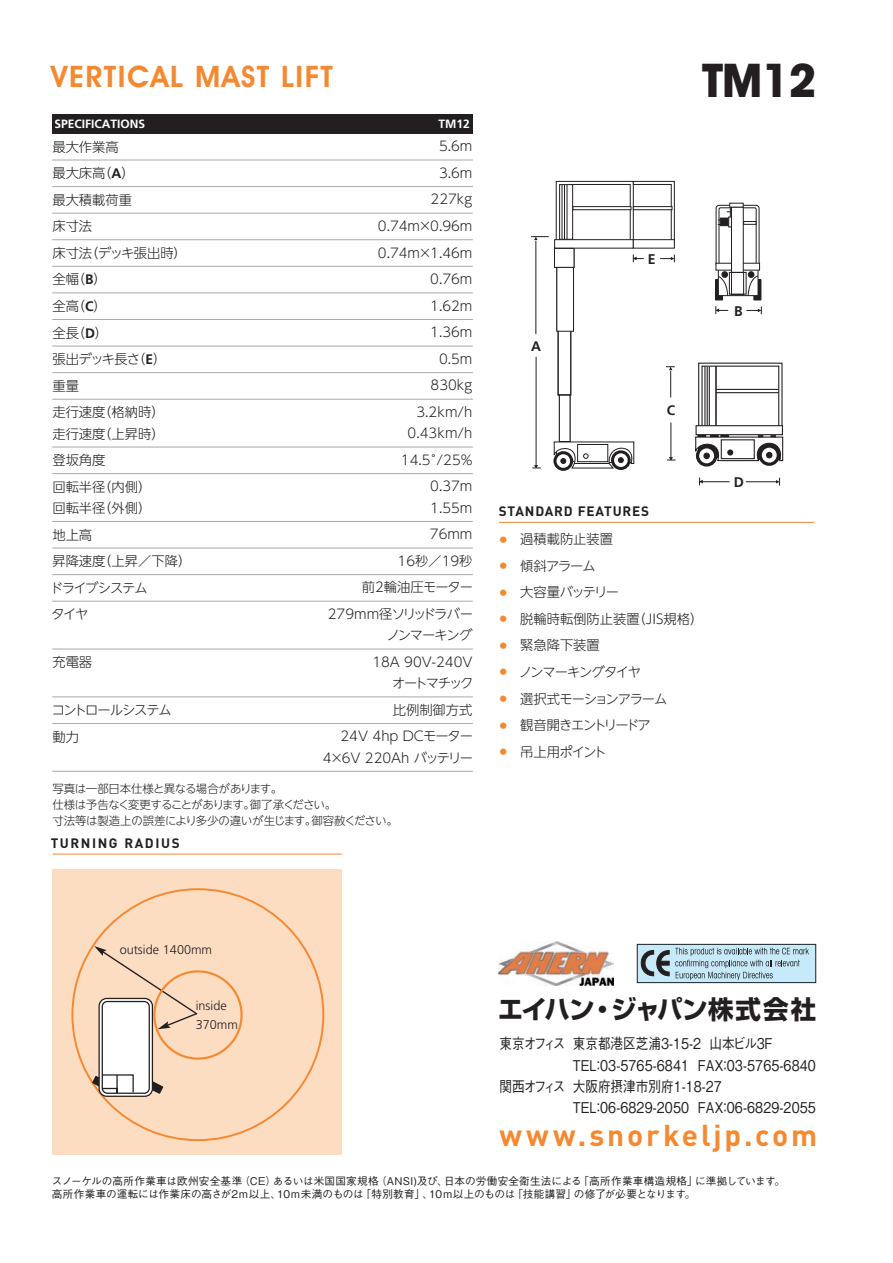
<style>
.page{position:relative;width:893px;height:1263px;background:#fff}
.page>*{position:absolute;margin:0;border:0;box-sizing:border-box;transform-origin:0 0}
.t1{font:700 46.8px "Avant Garde IT Cby BT";color:#231f20}
.t2{font:700 29.7px "DIN";letter-spacing:.095em;color:#f58932}
.t3{font:600 29.7px "Avant Garde IT Cby BT";letter-spacing:.05em;color:#f58932}
.t4{font:700 25.5px "Shin Go Pr 6";letter-spacing:-.025em;color:#231f20}
.t5{font:300 18px/26.5px "Frutiger";color:#f58932;text-align:justify}
.t6{font:500 14.85px "Gothic BBB Pr 6";letter-spacing:.01em;color:#231f20;scale:.85 1}
.t7{font:700 14.1px "Frutiger";color:#231f20}
.t8{font:700 13.8px "Frutiger";color:#231f20}
.t9{font:700 13.5px "DIN";letter-spacing:.06em;color:#231f20}
.t10{font:700 13.5px "DIN";letter-spacing:.115em;color:#231f20}
.t11{font:300 13.35px/26.5px "UD Shin Go NT Pro";color:#231f20;text-align:right}
.t12{font:300 13.35px/26.5px "UD Shin Go NT Pro";letter-spacing:-.04em;color:#231f20}
.t13{font:300 13.35px/26.5px "UD Shin Go NT Pro";letter-spacing:-.02em;color:#231f20;text-align:right}
.t14{font:300 13.35px/26.5px "UD Shin Go NT Pro";letter-spacing:-.08em;color:#231f20}
.t15{font:300 12.6px "Frutiger";color:#231f20}
.t16{font:700 12px "Frutiger";color:#fff}
.t17{font:300 11.4px/15.9px "UD Shin Go NT Pro";letter-spacing:-.03em;color:#231f20}
.t18{font:500 10.65px/12.8px "Gothic BBB Pr 6";letter-spacing:.01em;color:#231f20}
.s1{font-family:"Frutiger";font-weight:700;font-size:13.8px}
.s2{font-family:"Koz Go Pro";font-weight:400}
</style>
<div class="page">
<hr style="left:499px;top:522px;width:315px;height:1px;background:#f58932">
<div style="left:52px;top:114px;width:421px;height:19px;background:#231f20"></div>
<hr style="left:52px;top:160px;width:421px;height:1px;background:#a8a9ad">
<hr style="left:52px;top:186px;width:421px;height:1px;background:#a8a9ad">
<hr style="left:52px;top:213px;width:421px;height:1px;background:#a8a9ad">
<hr style="left:52px;top:239px;width:421px;height:1px;background:#a8a9ad">
<hr style="left:52px;top:266px;width:421px;height:1px;background:#a8a9ad">
<hr style="left:52px;top:292px;width:421px;height:1px;background:#a8a9ad">
<hr style="left:52px;top:319px;width:421px;height:1px;background:#a8a9ad">
<hr style="left:52px;top:346px;width:421px;height:1px;background:#a8a9ad">
<hr style="left:52px;top:372px;width:421px;height:1px;background:#a8a9ad">
<hr style="left:52px;top:399px;width:421px;height:1px;background:#a8a9ad">
<hr style="left:52px;top:447px;width:421px;height:1px;background:#a8a9ad">
<hr style="left:52px;top:473px;width:421px;height:1px;background:#a8a9ad">
<hr style="left:52px;top:521px;width:421px;height:1px;background:#a8a9ad">
<hr style="left:52px;top:548px;width:421px;height:1px;background:#a8a9ad">
<hr style="left:52px;top:574px;width:421px;height:1px;background:#a8a9ad">
<hr style="left:52px;top:601px;width:421px;height:1px;background:#a8a9ad">
<hr style="left:52px;top:649px;width:421px;height:1px;background:#a8a9ad">
<hr style="left:52px;top:696px;width:421px;height:1px;background:#a8a9ad">
<hr style="left:52px;top:723px;width:421px;height:1px;background:#a8a9ad">
<hr style="left:52px;top:771px;width:421px;height:1px;background:#a8a9ad">
<hr style="left:53px;top:854px;width:289px;height:1px;background:#f58932">
<svg style="left:554px;top:239px;width:80px;height:10px"></svg>
<svg style="left:555px;top:181px;width:120px;height:64px"></svg>
<div style="left:633px;top:239px;width:42px;height:10px;background:#fff;border:1px solid #231f20"></div>
<svg style="left:633px;top:206px;width:39px;height:4px"></svg>
<div style="left:559px;top:394px;width:11px;height:48px;background:#fff;border:1px solid #231f20"></div>
<div style="left:558px;top:330px;width:13px;height:65px;border:1px solid #231f20"></div>
<div style="left:556px;top:267px;width:18px;height:65px;background:#fff;border:1px solid #231f20"></div>
<hr style="left:562px;top:185px;width:1px;height:54px;background:#231f20">
<hr style="left:564px;top:185px;width:1px;height:54px;background:#231f20">
<hr style="left:567px;top:185px;width:1px;height:54px;background:#231f20">
<div style="left:554px;top:248px;width:20px;height:20px;background:#fff;border:1px solid #231f20"></div>
<div style="left:553px;top:451px;width:20px;height:20px;border:3px solid #231f20;border-radius:50%"></div>
<div style="left:611px;top:450px;width:20px;height:20px;border:3px solid #231f20;border-radius:50%"></div>
<svg style="left:553px;top:441px;width:82px;height:28px"></svg>
<hr style="left:536px;top:357px;width:1px;height:109px;background:#231f20">
<hr style="left:536px;top:241px;width:1px;height:93px;background:#231f20">
<svg style="left:531px;top:236px;width:18px;height:4px"></svg>
<svg style="left:532px;top:465px;width:9px;height:4px"></svg>
<hr style="left:671px;top:423px;width:1px;height:35px;background:#231f20">
<svg style="left:666px;top:366px;width:9px;height:31px"></svg>
<svg style="left:667px;top:457px;width:9px;height:4px"></svg>
<svg style="left:776px;top:478px;width:4px;height:7px"></svg>
<hr style="left:746px;top:481px;width:31px;height:1px;background:#231f20">
<svg style="left:699px;top:477px;width:30px;height:8px"></svg>
<svg style="left:695px;top:362px;width:89px;height:105px"></svg>
<div style="left:754px;top:280px;width:7px;height:20px;background:#231f20"></div>
<div style="left:753px;top:279px;width:8px;height:21px;border:1px solid #231f20"></div>
<div style="left:715px;top:280px;width:8px;height:20px;background:#231f20"></div>
<div style="left:715px;top:279px;width:8px;height:21px;border:1px solid #231f20"></div>
<div style="left:716px;top:205px;width:44px;height:62px;border:1px solid #231f20;border-radius:3px"></div>
<svg style="left:715px;top:263px;width:45px;height:8px"></svg>
<svg style="left:729px;top:203px;width:15px;height:2px"></svg>
<svg style="left:716px;top:205px;width:43px;height:92px"></svg>
<div style="left:748px;top:271px;width:6px;height:7px;border:1px solid #231f20;border-radius:50%"></div>
<svg style="left:660px;top:255px;width:15px;height:7px"></svg>
<svg style="left:633px;top:254px;width:11px;height:8px"></svg>
<svg style="left:746px;top:306px;width:16px;height:8px"></svg>
<svg style="left:715px;top:306px;width:13px;height:8px"></svg>
<div style="left:52px;top:869px;width:290px;height:285px;background:#fdddc2"></div>
<svg style="left:149px;top:1079px;width:15px;height:16px"></svg>
<svg style="left:99px;top:998px;width:53px;height:98px"></svg>
<div style="left:98px;top:998px;width:55px;height:99px;border:1px solid #231f20;border-radius:8px"></div>
<div style="left:102px;top:1001px;width:47px;height:92px;background:#fff;border-radius:5px"></div>
<div style="left:102px;top:1001px;width:48px;height:93px;border:1px solid #231f20;border-radius:5px"></div>
<svg style="left:91px;top:1074px;width:43px;height:20px"></svg>
<svg style="left:94px;top:946px;width:104px;height:83px"></svg>
<div style="left:153px;top:970px;width:90px;height:90px;border:2px solid #f58932;border-radius:50%"></div>
<img style="left:499px;top:941px;width:114px;height:45px">
<div style="left:637px;top:944px;width:179px;height:38px;background:#c6eafa"></div>
<svg style="left:675px;top:948px;width:134px;height:32px"></svg>
<div style="left:637px;top:944px;width:179px;height:39px;border:1px solid #231f20"></div>
<svg style="left:637px;top:950px;width:32px;height:26px"></svg>
<h2 class="t3" style="left:51px;top:58px;width:284px">VERTICAL MAST LIFT</h2>
<p class="t16" style="left:55px;top:117px;width:92px">SPECIFICATIONS</p>
<p class="t16" style="left:438px;top:117px;width:33px">TM12</p>
<p class="t11" style="left:52px;top:133px;width:136px;text-align:left">最大作業高<br>最大床高（<span class="s1">A</span>）<br>最大積載荷重<br>床寸法<br>床寸法（デッキ張出時）全幅（<span class="s1">B</span>）<br>全高（<span class="s1">C</span>）<br>全長（<span class="s1">D</span>）<br>張出デッキ長さ（<span class="s1">E</span>）<br>重量<br>走行速度（格納時）</p>
<p class="t11" style="left:52px;top:420px;width:114px;text-align:left">走行速度（上昇時）登坂角度<br>回転半径（内側）</p>
<p class="t11" style="left:50px;top:494px;width:142px;text-align:left">回転半径（外側）<br>地上高<br>昇降速度（上昇／下降）ドライブシステム<br>タイヤ</p>
<p class="t11" style="left:52px;top:648px;width:41px">充電器</p>
<p class="t14" style="left:52px;top:696px;width:122px">コントロールシステム動力</p>
<p class="t11" style="left:378px;top:132px;width:96px">5.6m<br>3.6m<br>227kg<br>0.74m×0.96m<br>0.74m×1.46m<br>0.76m<br>1.62m<br>1.36m<br>0.5m<br>830kg<br>3.2km/h</p>
<p class="t11" style="left:401px;top:419px;width:73px">0.43km/h<br>14.5<span class="s2">̊</span>/25%<br>0.37m</p>
<p class="t11" style="left:328px;top:494px;width:147px">1.55m<br>76mm<br>16秒／19秒<br>前2輪油圧モーター<br>279mm径ソリッドラバー</p>
<p class="t11" style="left:372px;top:621px;width:102px">ノンマーキング<br>18A 90V-240V</p>
<p class="t13" style="left:340px;top:669px;width:134px">オートマチック<br>比例制御方式<br>24V 4hp DCモーター</p>
<p class="t11" style="left:323px;top:744px;width:152px">4×6V 220Ah バッテリー</p>
<p class="t17" style="left:52px;top:780px;width:347px">写真は一部日本仕様と異なる場合があります。<br>仕様は予告なく変更することがあります。御了承ください。<br>寸法等は製造上の誤差により多少の違いが生じます。御容赦ください。</p>
<p class="t10" style="left:51px;top:834px;width:130px">TURNING RADIUS</p>
<h1 class="t1" style="left:702px;top:52px;width:116px">TM12</h1>
<p class="t8" style="left:531px;top:338px;width:11px">A</p>
<p class="t7" style="left:648px;top:251px;width:9px">E</p>
<p class="t8" style="left:667px;top:402px;width:10px">C</p>
<p class="t9" style="left:499px;top:503px;width:152px">STANDARD FEATURES</p>
<h3 class="t5" style="left:499px;top:526px;width:10px">• • • • • • • • •</h3>
<p class="t12" style="left:519px;top:525px;width:186px">過積載防止装置<br>傾斜アラーム<br>大容量バッテリー<br>脱輪時転倒防止装置（JIS規格）緊急降下装置<br>ノンマーキングタイヤ<br>選択式モーションアラーム<br>観音開きエントリードア<br>吊上用ポイント</p>
<p class="t7" style="left:734px;top:303px;width:10px">B</p>
<p class="t7" style="left:734px;top:474px;width:12px">D</p>
<p class="t15" style="left:120px;top:942px;width:94px">outside 1400mm</p>
<p class="t15" style="left:196px;top:998px;width:32px">inside</p>
<p class="t15" style="left:196px;top:1017px;width:44px">370mm</p>
<h3 class="t4" style="left:498px;top:989px;width:320px">エイハン・ジャパン株式会社</h3>
<p class="t6" style="left:499px;top:1032px;width:323px">東京オフィス 東京都港区芝浦3-15-2 山本ビル3F</p>
<p class="t6" style="left:573px;top:1053px;width:287px">TEL：03-5765-6841 FAX：03-5765-6840</p>
<p class="t6" style="left:499px;top:1074px;width:263px">関西オフィス 大阪府摂津市別府1-18-27</p>
<p class="t6" style="left:573px;top:1096px;width:287px">TEL：06-6829-2050 FAX：06-6829-2055</p>
<h2 class="t2" style="left:499px;top:1116px;width:319px">www.snorkeljp.com</h2>
<p class="t18" style="left:52px;top:1174px;width:734px">スノーケルの高所作業車は欧州安全基準（CE）あるいは米国国家規格（ANSI)及び、日本の労働安全衛生法による「高所作業車構造規格」に準拠しています。高所作業車の運転には作業床の高さが2ｍ以上、10ｍ未満のものは「特別教育」、10ｍ以上のものは「技能講習」の修了が必要となります。</p>
</div>
